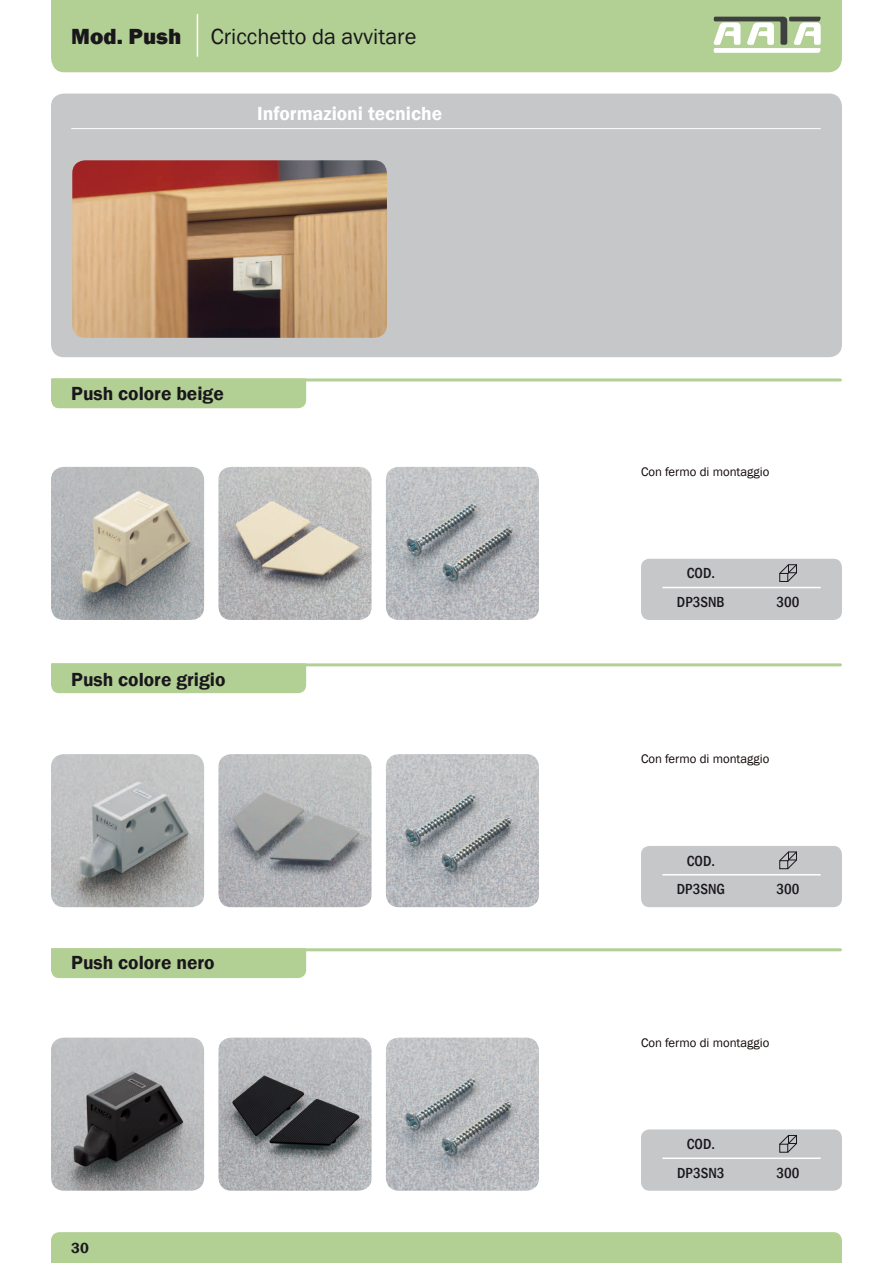
<style>
.page{position:relative;width:893px;height:1263px;background:#fff}
.page>*{position:absolute;margin:0;border:0;box-sizing:border-box;transform-origin:0 0}
.t1{font:22.5px "Franklin Gothic";color:#1a171c}
.t2{font:800 22.5px "Franklin Gothic";color:#1a171c}
.t3{font:600 19.5px "Franklin Gothic";color:#1a171c}
.t4{font:600 19.5px "Franklin Gothic";color:#fff}
.t5{font:500 condensed 15px/28.5px "Franklin Gothic";color:#1a171c;text-align:center}
.t6{font:600 15px "Franklin Gothic";color:#1a171c}
.t7{font:12.75px "Franklin Gothic";color:#0f0706}
</style>
<div class="page">
<div style="left:51px;top:0;width:791px;height:72px;background:#b2cf94"></div>
<div style="left:51px;top:1232px;width:791px;height:31px;background:#b2cf94"></div>
<svg style="left:714px;top:17px;width:107px;height:36px"></svg>
<hr style="left:197px;top:14px;width:1px;height:43px;background:#fff">
<hr style="left:53px;top:663px;width:787px;height:3px;background:#b2cf94">
<div style="left:51px;top:663px;width:255px;height:30px;background:#b2cf94"></div>
<hr style="left:53px;top:948px;width:787px;height:3px;background:#b2cf94">
<div style="left:51px;top:948px;width:255px;height:30px;background:#b2cf94"></div>
<div style="left:51px;top:94px;width:791px;height:263px;background:#c6c7c9;border-radius:13px"></div>
<hr style="left:71px;top:128px;width:750px;height:1px;background:#fff">
<hr style="left:53px;top:378px;width:787px;height:3px;background:#b2cf94">
<div style="left:51px;top:378px;width:255px;height:30px;background:#b2cf94"></div>
<img style="left:72px;top:160px;width:315px;height:178px">
<img style="left:51px;top:467px;width:153px;height:153px">
<img style="left:218px;top:467px;width:154px;height:153px">
<img style="left:386px;top:467px;width:153px;height:153px">
<img style="left:51px;top:754px;width:153px;height:153px">
<img style="left:218px;top:754px;width:154px;height:153px">
<img style="left:386px;top:754px;width:153px;height:153px">
<img style="left:51px;top:1037px;width:153px;height:154px">
<img style="left:218px;top:1037px;width:154px;height:154px">
<img style="left:386px;top:1037px;width:153px;height:154px">
<div style="left:641px;top:846px;width:201px;height:61px;background:#c6c7c9;border-radius:9px"></div>
<svg style="left:779px;top:851px;width:18px;height:18px"></svg>
<hr style="left:662px;top:874px;width:159px;height:1px;background:#fff">
<div style="left:641px;top:559px;width:201px;height:61px;background:#c6c7c9;border-radius:9px"></div>
<svg style="left:779px;top:564px;width:18px;height:18px"></svg>
<hr style="left:662px;top:587px;width:159px;height:1px;background:#fff">
<div style="left:641px;top:1129px;width:201px;height:62px;background:#c6c7c9;border-radius:9px"></div>
<svg style="left:779px;top:1135px;width:18px;height:18px"></svg>
<hr style="left:662px;top:1157px;width:159px;height:2px;background:#fff">
<h1 class="t2" style="left:71px;top:22px;width:112px">Mod. Push</h1>
<h1 class="t1" style="left:211px;top:22px;width:207px">Cricchetto da avvitare</h1>
<h2 class="t4" style="left:257px;top:101px;width:187px">Informazioni tecniche</h2>
<h2 class="t3" style="left:71px;top:382px;width:154px">Push colore beige</h2>
<h2 class="t3" style="left:71px;top:667px;width:156px">Push colore grigio</h2>
<h2 class="t3" style="left:71px;top:951px;width:145px">Push colore nero</h2>
<p class="t6" style="left:71px;top:1238px;width:19px">30</p>
<p class="t7" style="left:641px;top:463px;width:130px">Con fermo di montaggio</p>
<p class="t5" style="left:677px;top:559px;width:49px">COD.<br>DP3SNB</p>
<p class="t5" style="left:777px;top:587px;width:24px">300</p>
<p class="t7" style="left:641px;top:750px;width:130px">Con fermo di montaggio</p>
<p class="t5" style="left:677px;top:846px;width:50px">COD.<br>DP3SNG</p>
<p class="t5" style="left:777px;top:875px;width:24px">300</p>
<p class="t7" style="left:641px;top:1035px;width:130px">Con fermo di montaggio</p>
<p class="t5" style="left:677px;top:1130px;width:49px">COD.<br>DP3SN3</p>
<p class="t5" style="left:777px;top:1158px;width:24px">300</p>
</div>
